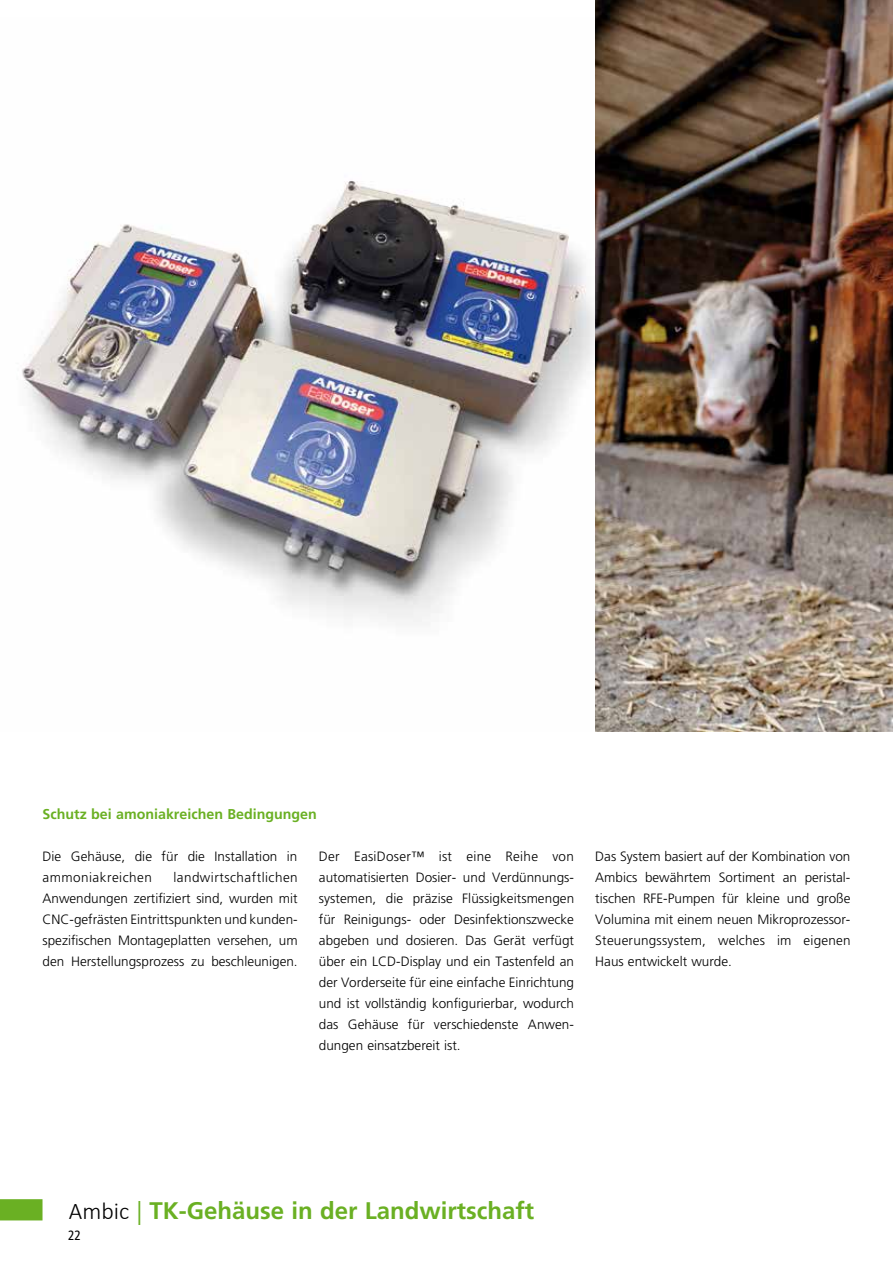
<style>
.page{position:relative;width:893px;height:1263px;background:#fff}
.page>*{position:absolute;margin:0;border:0;box-sizing:border-box;transform-origin:0 0}
.t1{font:700 24px "Frutiger";color:#6ab023}
.t2{font:700 14.25px "Frutiger";color:#6ab023}
.t3{font:300 13.5px/21px "Frutiger";letter-spacing:.005em;color:#000;text-align:justify}
.t4{font:condensed 13.5px "Frutiger";color:#000}
.s1{font-family:"Calibri";font-weight:300;color:#000}
.s2{font-weight:300}
</style>
<div class="page">
<svg style="left:0;top:1199px;width:43px;height:21px"></svg>
<img style="left:22px;top:181px;width:573px;height:441px">
<img style="left:595px;top:0;width:298px;height:731px">
<p class="t2" style="left:43px;top:806px;width:276px">Schutz bei amoniakreichen Bedingungen</p>
<p class="t3" style="left:43px;top:846px;width:256px">Die Gehäuse, die für die Installation in ammoniakreichen</p>
<p class="t3" style="left:43px;top:867px;width:257px;text-indent:131px">landwirtschaftlichen Anwendungen zertifiziert sind, wurden mit CNC-gefrästen Eintrittspunkten und kunden&shy;spezifischen Montageplatten versehen, um den Herstellungsprozess zu beschleunigen.</p>
<p class="t3" style="left:319px;top:846px;width:257px">Der EasiDoser™ ist eine Reihe von automatisierten Dosier- und Verdünnungs&shy;systemen, die präzise Flüssigkeitsmengen für Reinigungs- oder Desinfektionszwecke abgeben und dosieren. Das Gerät verfügt über ein LCD-Display und ein Tastenfeld an der Vorderseite für eine einfache Einrichtung und ist vollständig konfigurierbar, wodurch das Gehäuse für verschiedenste Anwen&shy;dungen einsatzbereit ist.</p>
<p class="t3" style="left:595px;top:846px;width:257px">Das System basiert auf der Kombination von Ambics bewährtem Sortiment an peristal&shy;tischen RFE-Pumpen für kleine und große Volumina mit einem neuen Mikroprozessor-Steuerungssystem, welches im eigenen Haus entwickelt wurde.</p>
<h1 class="t1" style="left:69px;top:1197px;width:467px"><span class="s1">Ambic</span> <span class="s2">|</span> TK-Gehäuse in der Landwirtschaft</h1>
<p class="t4" style="left:68px;top:1227px;width:14px">22</p>
</div>
